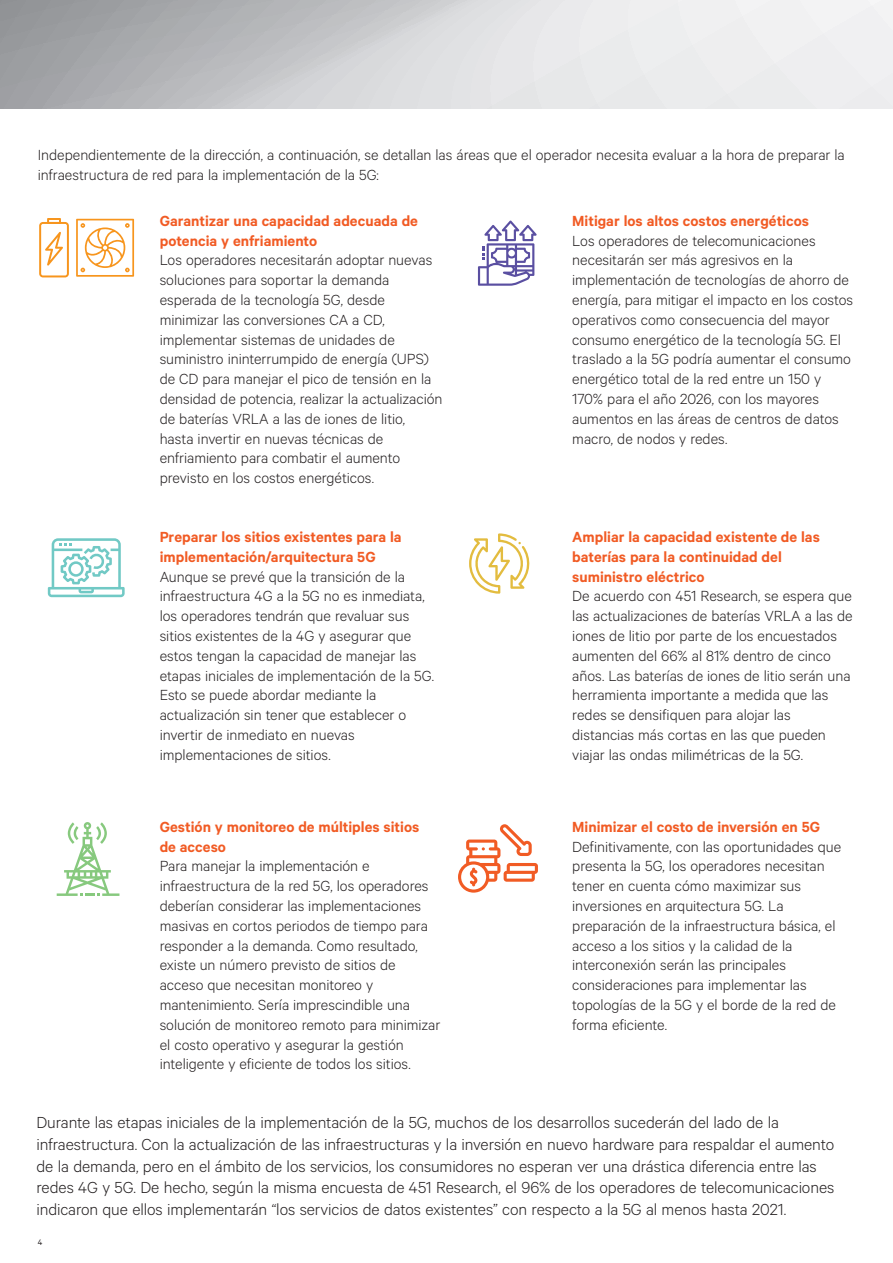
<style>
.page{position:relative;width:893px;height:1263px;background:#fff}
.page>*{position:absolute;margin:0;border:0;box-sizing:border-box;transform-origin:0 0}
.t1{font:300 18px/21.6px "Calibre";letter-spacing:-.005em;color:#231f20}
.t2{font:300 16.5px/19.8px "Calibre";color:#231f20}
.t3{font:600 16.5px/19.8px "Calibre";color:#f15b24}
.t4{font:9px "Calibre";color:#231f20}
</style>
<div class="page">
<svg style="left:0;top:0;width:893px;height:109px;background:#d1d2d4"></svg>
<svg style="left:39px;top:218px;width:30px;height:59px"></svg>
<svg style="left:76px;top:219px;width:58px;height:58px"></svg>
<svg style="left:478px;top:221px;width:59px;height:65px"></svg>
<svg style="left:469px;top:533px;width:61px;height:61px"></svg>
<svg style="left:48px;top:538px;width:77px;height:59px"></svg>
<svg style="left:57px;top:822px;width:62px;height:74px"></svg>
<svg style="left:458px;top:824px;width:80px;height:69px"></svg>
<p class="t2" style="left:38px;top:144px;width:808px">Independientemente de la dirección, a continuación, se detallan las áreas que el operador necesita evaluar a la hora de preparar la infraestructura de red para la implementación de la 5G:</p>
<p class="t3" style="left:160px;top:210px;width:260px">Garantizar una capacidad adecuada de potencia y enfriamiento</p>
<p class="t2" style="left:160px;top:250px;width:284px">Los operadores necesitarán adoptar nuevas soluciones para soportar la demanda esperada de la tecnología 5G, desde minimizar las conversiones CA a CD, implementar sistemas de unidades de suministro ininterrumpido de energía (UPS) de CD para manejar el pico de tensión en la densidad de potencia, realizar la actualización de baterías VRLA a las de iones de litio, hasta invertir en nuevas técnicas de enfriamiento para combatir el aumento previsto en los costos energéticos.</p>
<p class="t3" style="left:160px;top:526px;width:243px">Preparar los sitios existentes para la implementación/arquitectura 5G</p>
<p class="t2" style="left:160px;top:566px;width:276px">Aunque se prevé que la transición de la infraestructura 4G a la 5G no es inmediata, los operadores tendrán que revaluar sus sitios existentes de la 4G y asegurar que estos tengan la capacidad de manejar las etapas iniciales de implementación de la 5G.<br>Esto se puede abordar mediante la actualización sin tener que establecer o invertir de inmediato en nuevas implementaciones de sitios.</p>
<p class="t3" style="left:160px;top:816px;width:261px">Gestión y monitoreo de múltiples sitios de acceso</p>
<p class="t2" style="left:160px;top:855px;width:282px">Para manejar la implementación e infraestructura de la red 5G, los operadores deberían considerar las implementaciones masivas en cortos periodos de tiempo para responder a la demanda. Como resultado, existe un número previsto de sitios de acceso que necesitan monitoreo y mantenimiento. Sería imprescindible una solución de monitoreo remoto para minimizar el costo operativo y asegurar la gestión inteligente y eficiente de todos los sitios.</p>
<p class="t3" style="left:572px;top:210px;width:238px">Mitigar los altos costos energéticos</p>
<p class="t2" style="left:572px;top:230px;width:282px">Los operadores de telecomunicaciones necesitarán ser más agresivos en la implementación de tecnologías de ahorro de energía, para mitigar el impacto en los costos operativos como consecuencia del mayor consumo energético de la tecnología 5G. El traslado a la 5G podría aumentar el consumo energético total de la red entre un 150 y 170% para el año 2026, con los mayores aumentos en las áreas de centros de datos macro, de nodos y redes.</p>
<p class="t3" style="left:572px;top:526px;width:249px">Ampliar la capacidad existente de las baterías para la continuidad del suministro eléctrico</p>
<p class="t2" style="left:572px;top:585px;width:282px">De acuerdo con 451 Research, se espera que las actualizaciones de baterías VRLA a las de iones de litio por parte de los encuestados aumenten del 66% al 81% dentro de cinco años. Las baterías de iones de litio serán una herramienta importante a medida que las redes se densifiquen para alojar las distancias más cortas en las que pueden viajar las ondas milimétricas de la 5G.</p>
<p class="t3" style="left:572px;top:816px;width:249px">Minimizar el costo de inversión en 5G</p>
<p class="t2" style="left:572px;top:836px;width:271px">Definitivamente, con las oportunidades que presenta la 5G, los operadores necesitan tener en cuenta cómo maximizar sus inversiones en arquitectura 5G. La preparación de la infraestructura básica, el acceso a los sitios y la calidad de la interconexión serán las principales consideraciones para implementar las topologías de la 5G y el borde de la red de forma eficiente.</p>
<p class="t1" style="left:36px;top:1111px;width:799px">Durante las etapas iniciales de la implementación de la 5G, muchos de los desarrollos sucederán del lado de la infraestructura. Con la actualización de las infraestructuras y la inversión en nuevo hardware para respaldar el aumento de la demanda, pero en el ámbito de los servicios, los consumidores no esperan ver una drástica diferencia entre las redes 4G y 5G. De hecho, según la misma encuesta de 451 Research, el 96% de los operadores de telecomunicaciones indicaron que ellos implementarán “los servicios de datos existentes” con respecto a la 5G al menos hasta 2021.</p>
<p class="t4" style="left:38px;top:1236px;width:6px">4</p>
</div>
